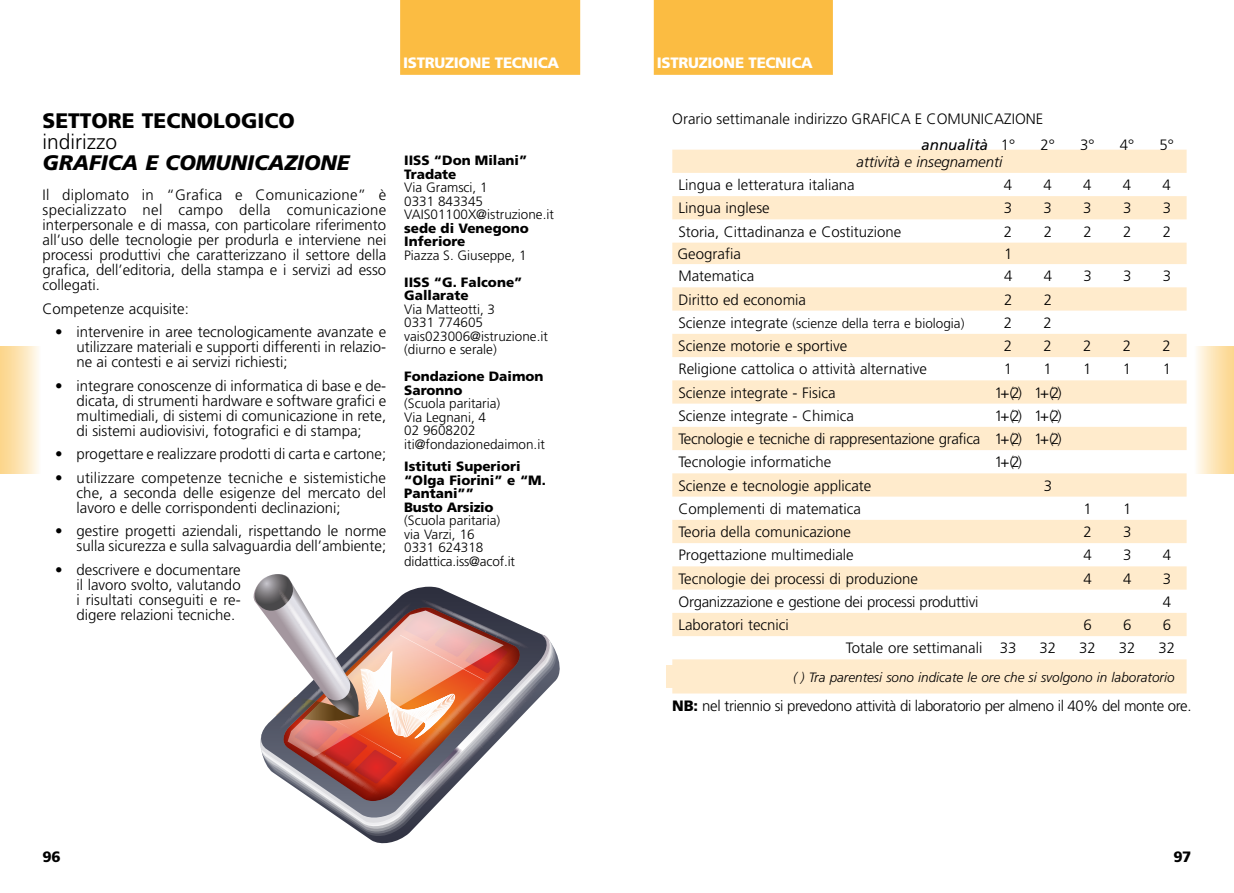
<style>
.page{position:relative;width:1234px;height:893px;background:#fff}
.page>*{position:absolute;margin:0;border:0;box-sizing:border-box;transform-origin:0 0}
.t1{font:italic 900 21px "Frutiger LT Std";color:#000}
.t2{font:900 21px "Frutiger LT Std";color:#000}
.t3{font:300 21px "Frutiger LT Std";color:#000}
.t4{font:300 15px/15px "Frutiger LT Std";color:#000;text-align:justify}
.t5{font:300 15px "Frutiger LT Std";letter-spacing:-.025em;color:#000}
.t6{font:300 15px "Frutiger LT Std";letter-spacing:-.02em;color:#000}
.t7{font:900 15px "Frutiger LT Std";letter-spacing:-.02em;color:#fff}
.t8{font:italic 300 15px "Frutiger LT Std";color:#000}
.t9{font:900 15px "Frutiger LT Std";color:#000}
.t10{font:300 13.5px/13.5px "Frutiger LT Std";color:#000}
.t11{font:900 13.5px/13.5px "Frutiger LT Std";color:#000}
.t12{font:italic 300 13.5px "Frutiger LT Std";color:#000}
.s1{font-weight:400;font-style:italic}
.s2{font-size:15px}
.s3{font-weight:900}
</style>
<div class="page">
<svg style="left:672px;top:150px;width:514px;height:543px"></svg>
<div style="left:666px;top:665px;width:514px;height:22px;background:#ffebcc"></div>
<svg style="left:365px;top:650px;width:195px;height:194px"></svg>
<svg style="left:355px;top:644px;width:200px;height:192px"></svg>
<svg style="left:342px;top:641px;width:210px;height:188px"></svg>
<svg style="left:333px;top:633px;width:217px;height:187px"></svg>
<img style="left:253px;top:574px;width:286px;height:240px">
<div style="left:400px;top:0;width:180px;height:75px;background:#fbbc42"></div>
<div style="left:653px;top:0;width:179px;height:75px;background:#fbbc42"></div>
<div style="left:0;top:346px;width:40px;height:128px;background:linear-gradient(to right,#fcd282,#fef8ed)"></div>
<div style="left:1193px;top:346px;width:40px;height:128px;background:linear-gradient(to right,#fefdf9,#fcd58b)"></div>
<h1 class="t2" style="left:43px;top:108px;width:254px">SETTORE TECNOLOGICO</h1>
<h1 class="t3" style="left:43px;top:130px;width:76px">indirizzo</h1>
<h1 class="t1" style="left:43px;top:150px;width:309px">GRAFICA E COMUNICAZIONE</h1>
<p class="t4" style="left:43px;top:188px;width:345px">Il diplomato in “Grafica e Comunicazione” è specializzato nel campo della comunicazione interpersonale e di massa, con particolare riferimento all’uso delle tecnologie per produrla e interviene nei processi produttivi che caratterizzano il settore della grafica, dell’editoria, della stampa e i servizi ad esso collegati.</p>
<p class="t4" style="left:43px;top:301px;width:148px">Competenze acquisite:</p>
<p class="t4" style="left:77px;top:325px;width:311px;text-indent:-21px">• intervenire in aree tecnologicamente avanzate e utilizzare materiali e supporti differenti in relazio&shy;ne ai contesti e ai servizi richiesti;</p>
<p class="t4" style="left:77px;top:378px;width:311px;text-indent:-21px">• integrare conoscenze di informatica di base e de&shy;dicata, di strumenti hardware e software grafici e multimediali, di sistemi di comunicazione in rete, di sistemi audiovisivi, fotografici e di stampa;</p>
<p class="t4" style="left:55px;top:447px;width:332px">• progettare e realizzare prodotti di carta e cartone;</p>
<p class="t4" style="left:77px;top:470px;width:311px;text-indent:-21px">• utilizzare competenze tecniche e sistemistiche che, a seconda delle esigenze del mercato del lavoro e delle corrispondenti declinazioni;</p>
<p class="t4" style="left:55px;top:524px;width:332px;text-align:right">• gestire progetti aziendali, rispettando le norme sulla sicurezza e sulla salvaguardia dell’ambiente;</p>
<p class="t4" style="left:77px;top:562px;width:166px;text-indent:-21px">• descrivere e documentare il lavoro svolto, valutando i risultati conseguiti e re&shy;digere relazioni tecniche.</p>
<p class="t7" style="left:403px;top:53px;width:157px">ISTRUZIONE TECNICA</p>
<p class="t7" style="left:656px;top:53px;width:157px">ISTRUZIONE TECNICA</p>
<p class="t11" style="left:404px;top:154px;width:125px">IISS “Don Milani”<br>Tradate</p>
<p class="t10" style="left:404px;top:181px;width:151px">Via Gramsci, 1<br>0331 843345<br>VAIS01100X@istruzione.it</p>
<p class="t11" style="left:404px;top:221px;width:126px">sede di Venegono<br>Inferiore</p>
<p class="t10" style="left:404px;top:249px;width:124px">Piazza S. Giuseppe, 1</p>
<p class="t11" style="left:404px;top:275px;width:120px">IISS “G. Falcone”<br>Gallarate</p>
<p class="t10" style="left:404px;top:303px;width:145px">Via Matteotti, 3<br>0331 774605 vais023006@istruzione.it (diurno e serale)</p>
<p class="t11" style="left:404px;top:370px;width:141px">Fondazione Daimon<br>Saronno</p>
<p class="t10" style="left:404px;top:397px;width:142px">(Scuola paritaria)<br>Via Legnani, 4<br>02 9608202 iti@fondazionedaimon.it</p>
<p class="t11" style="left:404px;top:460px;width:143px">Istituti Superiori “Olga Fiorini” e “M.<br>Pantani””<br>Busto Arsizio</p>
<p class="t10" style="left:404px;top:514px;width:112px">(Scuola paritaria) via Varzi, 16<br>0331 624318 didattica.iss@acof.it</p>
<p class="t4" style="left:921px;top:106px;width:123px;line-height:25.8px;text-indent:-249px">Orario settimanale indirizzo GRAFICA E COMUNICAZIONE <span class="s1">annualità</span> 1°</p>
<p class="t4" style="left:1040px;top:137px;width:16px">2°</p>
<p class="t4" style="left:1079px;top:137px;width:16px">3°</p>
<p class="t4" style="left:1119px;top:137px;width:16px">4°</p>
<p class="t4" style="left:1159px;top:137px;width:16px">5°</p>
<p class="t8" style="left:856px;top:153px;width:147px">attività e insegnamenti</p>
<p class="t4" style="left:678px;top:178px;width:178px">Lingua e letteratura italiana</p>
<p class="t4" style="left:1003px;top:178px;width:10px">4</p>
<p class="t4" style="left:1043px;top:178px;width:10px">4</p>
<p class="t4" style="left:1082px;top:178px;width:10px">4</p>
<p class="t4" style="left:1122px;top:178px;width:10px">4</p>
<p class="t4" style="left:1162px;top:178px;width:10px">4</p>
<p class="t4" style="left:678px;top:201px;width:93px">Lingua inglese</p>
<p class="t4" style="left:1003px;top:201px;width:10px">3</p>
<p class="t4" style="left:1043px;top:201px;width:10px">3</p>
<p class="t4" style="left:1083px;top:201px;width:10px">3</p>
<p class="t4" style="left:1122px;top:201px;width:10px">3</p>
<p class="t4" style="left:1162px;top:201px;width:10px">3</p>
<p class="t4" style="left:678px;top:224px;width:224px">Storia, Cittadinanza e Costituzione</p>
<p class="t4" style="left:1003px;top:224px;width:10px">2</p>
<p class="t4" style="left:1043px;top:224px;width:10px">2</p>
<p class="t4" style="left:1083px;top:224px;width:10px">2</p>
<p class="t4" style="left:1122px;top:224px;width:10px">2</p>
<p class="t4" style="left:1162px;top:224px;width:10px">2</p>
<p class="t4" style="left:677px;top:247px;width:65px">Geografia</p>
<p class="t4" style="left:1003px;top:247px;width:10px">1</p>
<p class="t4" style="left:678px;top:269px;width:77px">Matematica</p>
<p class="t4" style="left:1003px;top:269px;width:10px">4</p>
<p class="t4" style="left:1043px;top:269px;width:10px">4</p>
<p class="t4" style="left:1083px;top:269px;width:10px">3</p>
<p class="t4" style="left:1122px;top:269px;width:10px">3</p>
<p class="t4" style="left:1162px;top:269px;width:10px">3</p>
<p class="t4" style="left:678px;top:292px;width:129px">Diritto ed economia</p>
<p class="t4" style="left:1003px;top:292px;width:10px">2</p>
<p class="t4" style="left:1043px;top:292px;width:10px">2</p>
<p class="t10" style="left:678px;top:317px;width:287px"><span class="s2">Scienze integrate</span> (scienze della terra e biologia)</p>
<p class="t4" style="left:1003px;top:315px;width:10px">2</p>
<p class="t4" style="left:1043px;top:315px;width:10px">2</p>
<p class="t4" style="left:678px;top:339px;width:170px">Scienze motorie e sportive</p>
<p class="t4" style="left:1003px;top:339px;width:10px">2</p>
<p class="t4" style="left:1043px;top:339px;width:10px">2</p>
<p class="t4" style="left:1082px;top:339px;width:10px">2</p>
<p class="t4" style="left:1122px;top:339px;width:10px">2</p>
<p class="t4" style="left:1162px;top:339px;width:10px">2</p>
<p class="t4" style="left:678px;top:362px;width:250px">Religione cattolica o attività alternative</p>
<p class="t4" style="left:1003px;top:362px;width:10px">1</p>
<p class="t4" style="left:1043px;top:362px;width:10px">1</p>
<p class="t4" style="left:1083px;top:362px;width:10px">1</p>
<p class="t4" style="left:1122px;top:362px;width:10px">1</p>
<p class="t4" style="left:1162px;top:362px;width:10px">1</p>
<p class="t4" style="left:678px;top:385px;width:159px">Scienze integrate - Fisica</p>
<p class="t4" style="left:994px;top:385px;width:69px">1+ (2) 1+ (2)</p>
<p class="t4" style="left:678px;top:408px;width:177px">Scienze integrate - Chimica</p>
<p class="t4" style="left:678px;top:404px;width:384px;line-height:23.2px;text-indent:316px">1+ (2) 1+ (2)<br>Tecnologie e tecniche di rappresentazione grafica 1+ (2) 1+ (2)<br>Tecnologie informatiche</p>
<p class="t4" style="left:994px;top:455px;width:29px">1+ (2)</p>
<p class="t4" style="left:678px;top:478px;width:194px">Scienze e tecnologie applicate</p>
<p class="t4" style="left:1043px;top:478px;width:10px">3</p>
<p class="t4" style="left:678px;top:501px;width:184px">Complementi di matematica</p>
<p class="t4" style="left:1083px;top:501px;width:10px">1</p>
<p class="t4" style="left:1122px;top:501px;width:10px">1</p>
<p class="t4" style="left:678px;top:525px;width:174px">Teoria della comunicazione</p>
<p class="t4" style="left:1083px;top:525px;width:10px">2</p>
<p class="t4" style="left:1122px;top:525px;width:10px">3</p>
<p class="t4" style="left:678px;top:548px;width:177px">Progettazione multimediale</p>
<p class="t4" style="left:1083px;top:548px;width:10px">4</p>
<p class="t4" style="left:1122px;top:548px;width:10px">3</p>
<p class="t4" style="left:1162px;top:548px;width:10px">4</p>
<p class="t4" style="left:678px;top:571px;width:241px">Tecnologie dei processi di produzione</p>
<p class="t4" style="left:1083px;top:571px;width:10px">4</p>
<p class="t4" style="left:1122px;top:571px;width:10px">4</p>
<p class="t4" style="left:1162px;top:571px;width:10px">3</p>
<p class="t6" style="left:678px;top:593px;width:301px">Organizzazione e gestione dei processi produttivi</p>
<p class="t4" style="left:1162px;top:594px;width:10px">4</p>
<p class="t4" style="left:678px;top:618px;width:112px">Laboratori tecnici</p>
<p class="t4" style="left:1083px;top:618px;width:10px">6</p>
<p class="t4" style="left:1122px;top:618px;width:10px">6</p>
<p class="t4" style="left:1162px;top:618px;width:10px">6</p>
<p class="t4" style="left:845px;top:641px;width:172px">Totale ore settimanali 33</p>
<p class="t4" style="left:1039px;top:641px;width:18px">32</p>
<p class="t4" style="left:1078px;top:641px;width:18px">32</p>
<p class="t4" style="left:1118px;top:641px;width:18px">32</p>
<p class="t4" style="left:1158px;top:641px;width:18px">32</p>
<p class="t12" style="left:792px;top:669px;width:383px">( ) Tra parentesi sono indicate le ore che si svolgono in laboratorio</p>
<p class="t5" style="left:672px;top:697px;width:520px"><span class="s3">NB:</span> nel triennio si prevedono attività di laboratorio per almeno il 40% del monte ore.</p>
<p class="t9" style="left:43px;top:847px;width:19px">96</p>
<p class="t9" style="left:1173px;top:847px;width:19px">97</p>
</div>
